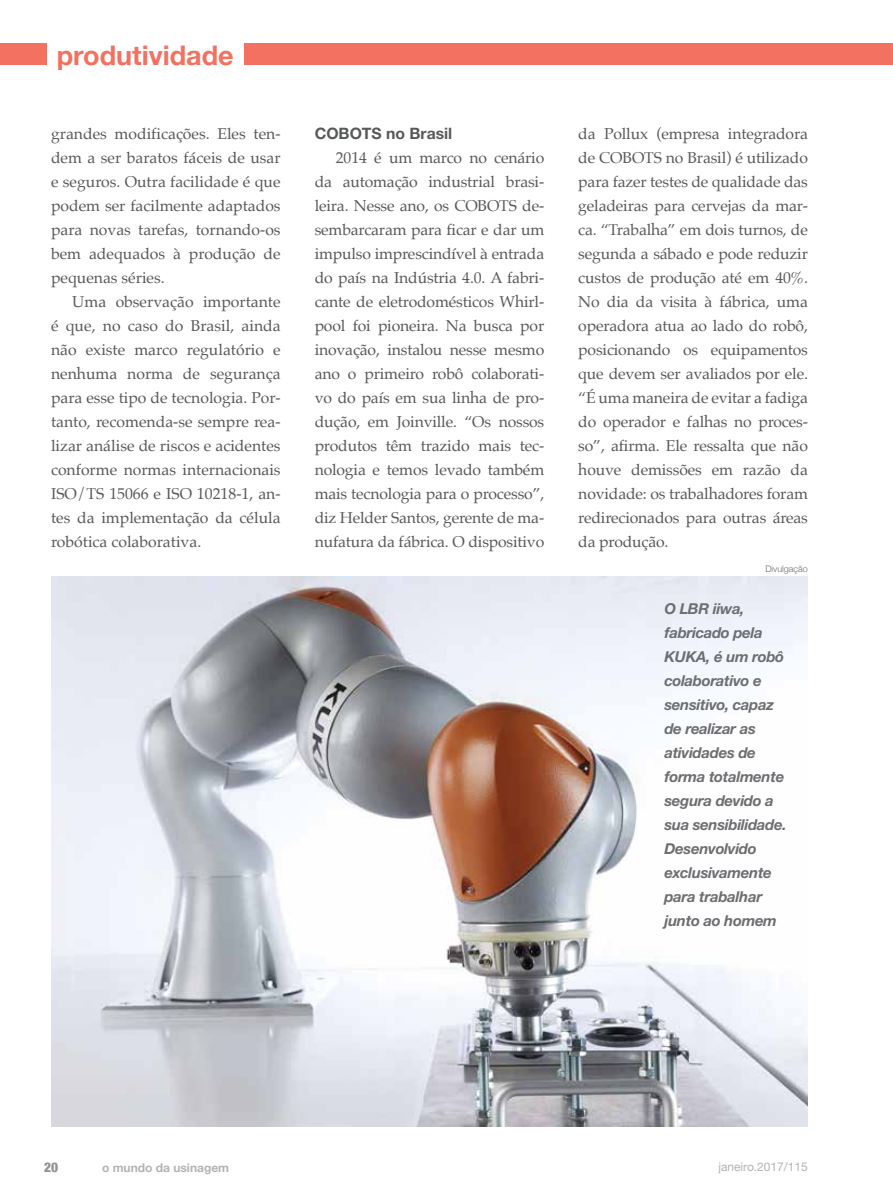
<style>
.page{position:relative;width:893px;height:1191px;background:#fff}
.page>*{position:absolute;margin:0;border:0;box-sizing:border-box;transform-origin:0 0}
.t1{font:700 27px "Helvetica Neue";color:#f37160}
.t2{font:15.75px/24px "Palatino";letter-spacing:-.01em;color:#58595b;text-align:justify}
.t3{font:700 15.75px "Helvetica Neue LT Std";color:#58595b}
.t4{font:italic 700 15px/24px "Helvetica Neue LT Std";letter-spacing:-.02em;color:#6d6e71}
.t5{font:900 condensed 13.5px "Helvetica Neue";color:#939598}
.t6{font:700 12px "Helvetica Neue";color:#b1b4b6}
.t7{font:12px "Helvetica Neue";color:#b1b4b6}
.t8{font:300 9px "Helvetica Neue";color:#6d6e71}
</style>
<div class="page">
<img style="left:51px;top:576px;width:757px;height:550px">
<div style="left:0;top:43px;width:47px;height:21px;background:#f37160"></div>
<div style="left:244px;top:43px;width:649px;height:21px;background:#f37160"></div>
<h1 class="t1" style="left:57px;top:34px;width:178px">produtividade</h1>
<p class="t2" style="left:51px;top:122px;width:231px">grandes modificações. Eles ten&shy;dem a ser baratos fáceis de usar e seguros. Outra facilidade é que podem ser facilmente adaptados para novas tarefas, tornando-os bem adequados à produção de pequenas séries.</p>
<p class="t2" style="left:51px;top:290px;width:231px;text-indent:21px">Uma observação importante é que, no caso do Brasil, ainda não existe marco regulatório e nenhuma norma de segurança para esse tipo de tecnologia. Por&shy;tanto, recomenda-se sempre rea&shy;lizar análise de riscos e acidentes conforme normas internacionais ISO/TS 15066 e ISO 10218-1, an&shy;tes da implementação da célula robótica colaborativa.</p>
<p class="t3" style="left:315px;top:124px;width:139px">COBOTS no Brasil</p>
<p class="t2" style="left:315px;top:146px;width:231px;text-indent:21px">2014 é um marco no cenário da automação industrial brasi&shy;leira. Nesse ano, os COBOTS de&shy;sembarcaram para ficar e dar um impulso imprescindível à entrada do país na Indústria 4.0. A fabri&shy;cante de eletrodomésticos Whirl&shy;pool foi pioneira. Na busca por inovação, instalou nesse mesmo ano o primeiro robô colaborati&shy;vo do país em sua linha de pro&shy;dução, em Joinville. “Os nossos produtos têm trazido mais tec&shy;nologia e temos levado também mais tecnologia para o processo”, diz Helder Santos, gerente de ma&shy;nufatura da fábrica. O dispositivo</p>
<p class="t2" style="left:578px;top:122px;width:231px">da Pollux (empresa integradora de COBOTS no Brasil) é utilizado para fazer testes de qualidade das geladeiras para cervejas da mar&shy;ca. “Trabalha” em dois turnos, de segunda a sábado e pode reduzir custos de produção até em 40%.<br>No dia da visita à fábrica, uma operadora atua ao lado do robô, posicionando os equipamentos que devem ser avaliados por ele. “É uma maneira de evitar a fadiga do operador e falhas no proces&shy;so”, afirma. Ele ressalta que não houve demissões em razão da novidade: os trabalhadores foram redirecionados para outras áreas da produção.</p>
<p class="t8" style="left:765px;top:561px;width:44px">Divulgação</p>
<p class="t4" style="left:664px;top:596px;width:124px">O LBR iiwa, fabricado pela<br>KUKA, é um robô colaborativo e sensitivo, capaz de realizar as atividades de forma totalmente segura devido a sua sensibilidade.<br>Desenvolvido exclusivamente para trabalhar junto ao homem</p>
<p class="t5" style="left:44px;top:1155px;width:16px">20</p>
<p class="t6" style="left:102px;top:1157px;width:129px">o mundo da usinagem</p>
<p class="t7" style="left:718px;top:1158px;width:91px">janeiro.2017/115</p>
</div>
